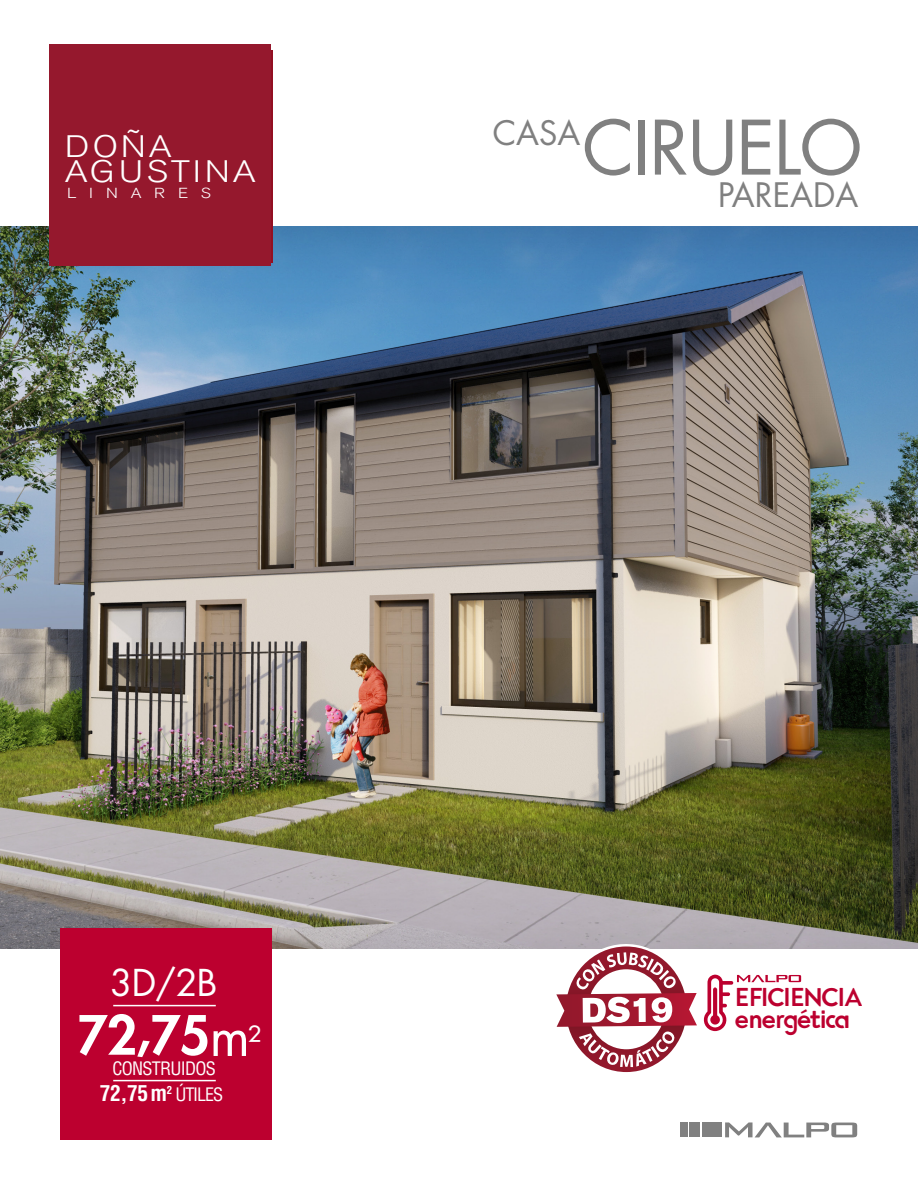
<style>
.page{position:relative;width:918px;height:1188px;background:#fff}
.page>*{position:absolute;margin:0;border:0;box-sizing:border-box;transform-origin:0 0}
.t1{font:72.9px "Futura Std";letter-spacing:-.02em;color:#808080}
.t2{font:800 52.65px "Futura Std";color:#fff}
.t3{font:300 49.2px/40.7px "Akzidenz Grotesk BQ";letter-spacing:.025em;color:#fff;scale:1.16 1}
.t4{font:36px "Futura Std";color:#fff}
.t5{font:32.85px "Futura Std";color:#808080}
.t6{font:300 30.9px/25.3px "Akzidenz Grotesk BQ";letter-spacing:.08em;color:#fff;scale:1.16 1}
.t7{font:26.7px "Enso";letter-spacing:-.04em;color:#bc002f}
.t8{font:25.8px "Enso";letter-spacing:-.06em;color:#bc002f}
.t9{font:300 25.8px "Akzidenz Grotesk BQ";letter-spacing:.365em;color:#fff;scale:1.16 1}
.t10{font:700 condensed 21.45px "Helvetica LT Std";color:#fff}
.t11{font:condensed 18.15px "Helvetica LT Std";letter-spacing:-.04em;color:#fff}
.t12{font:300 14.4px "Akzidenz Grotesk BQ";letter-spacing:.76em;color:#fff;scale:1.16 1}
.t13{font:700 condensed 10.8px "Helvetica LT Std";color:#fff}
.s1{font-weight:400}
.s2{font-weight:400;font-size:36.15px}
.s3{font-weight:400;font-size:18.15px}
</style>
<div class="page">
<img style="left:0;top:226px;width:918px;height:722px">
<div style="left:681px;top:1123px;width:7px;height:14px;background:#808080"></div>
<div style="left:690px;top:1123px;width:10px;height:14px;background:#808080"></div>
<div style="left:703px;top:1123px;width:19px;height:14px;background:#808080"></div>
<svg style="left:725px;top:1122px;width:132px;height:15px"></svg>
<div style="left:60px;top:928px;width:212px;height:212px;background:#bc002f"></div>
<hr style="left:113px;top:1005px;width:103px;height:1px;background:#fff">
<hr style="left:113px;top:1080px;width:103px;height:1px;background:#fff">
<svg style="left:552px;top:937px;width:249px;height:136px"></svg>
<div style="left:50px;top:45px;width:221px;height:221px;background:#95182d"></div>
<h3 class="t3" style="left:69px;top:104px;width:170px">VILLA<br>RENKU</h3>
<p class="t9" style="left:71px;top:184px;width:126px">RENGO</p>
<h3 class="t6" style="left:65px;top:134px;width:166px">DOÑA<br>AGUSTINA</h3>
<p class="t12" style="left:67px;top:184px;width:125px">LINARES</p>
<h1 class="t1" style="left:582px;top:101px;width:281px">CIRUELO</h1>
<h3 class="t5" style="left:493px;top:112px;width:89px">CASA</h3>
<h3 class="t5" style="left:718px;top:173px;width:142px">PAREADA</h3>
<h3 class="t4" style="left:110px;top:959px;width:109px">3D/2B</h3>
<h2 class="t2" style="left:77px;top:1002px;width:186px">72,75<span class="s1">m</span><span class="s2">²</span></h2>
<p class="t11" style="left:112px;top:1057px;width:105px">CONSTRUIDOS</p>
<p class="t10" style="left:100px;top:1080px;width:125px">72,75m <span class="s3">ÚTILES</span></p>
<p class="t13" style="left:167px;top:1083px;width:7px">2</p>
<p class="t8" style="left:734px;top:977px;width:130px">EFICIENCIA</p>
<p class="t7" style="left:735px;top:998px;width:117px">energética</p>
</div>
